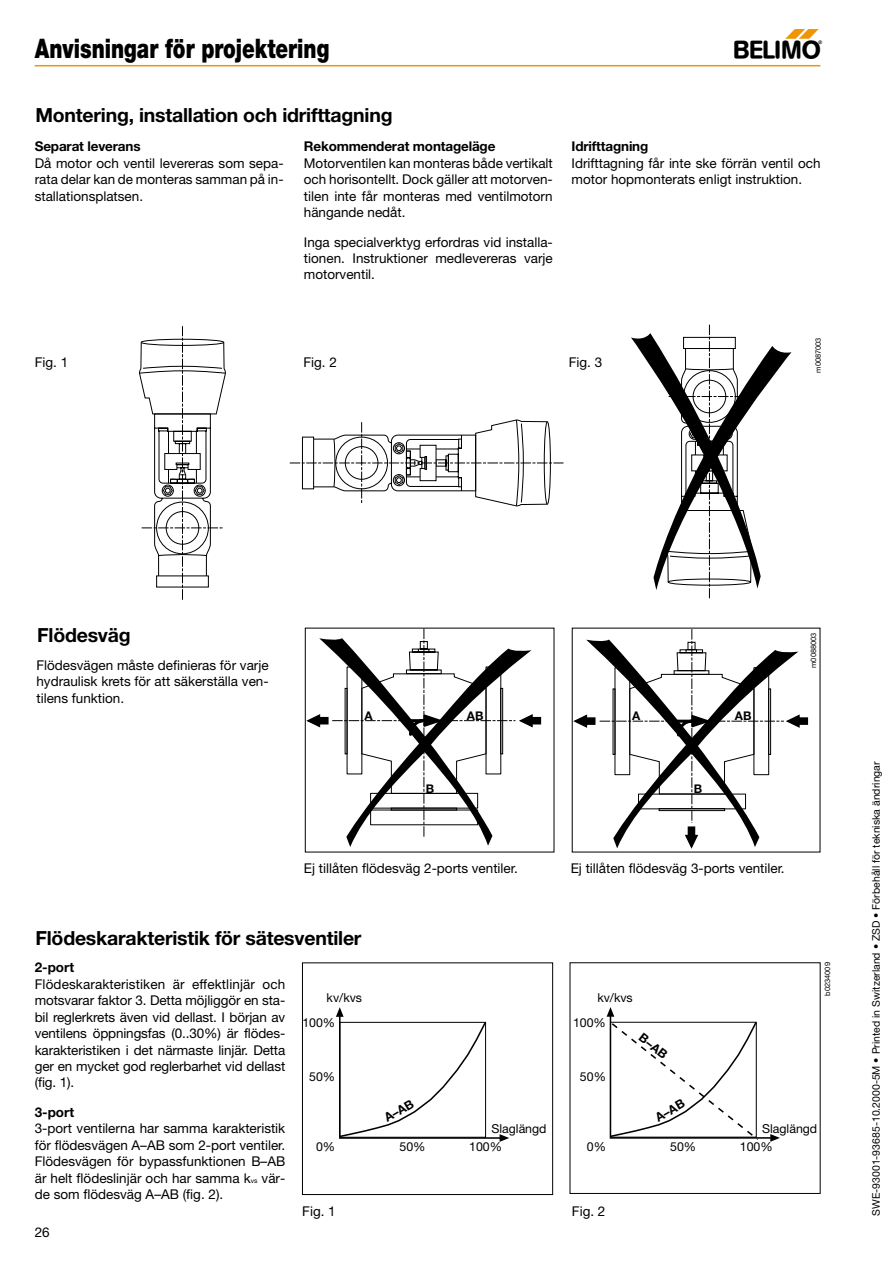
<style>
.page{position:relative;width:893px;height:1263px;background:#fff}
.page>*{position:absolute;margin:0;border:0;box-sizing:border-box;transform-origin:0 0}
.t1{font:37.5px "Belimo";color:#000}
.t2{font:900 27px "Helvetica Neue";color:#000;scale:.75 1}
.t3{font:700 19.5px "Helvetica Neue";letter-spacing:-.01em;color:#000}
.t4{font:13.5px/16.5px "Helvetica Neue";color:#000;text-align:justify}
.t5{font:700 13.5px "Helvetica Neue";letter-spacing:-.01em;color:#000}
.t6{font:12.3px/25.5px "Helvetica Neue";color:#000}
.t7{font:700 12.3px "Helvetica Neue";color:#000}
.t8{font:700 12px "Helvetica Neue";color:#000}
.t9{font:10.5px "Helvetica Neue";color:#000}
.t10{font:7.5px "Helvetica Neue";color:#000}
.s1{color:#ee9600}
.s2{font-size:6.75px}
</style>
<div class="page">
<div style="left:530px;top:717px;width:11px;height:8px;background:#000;border:3px solid #000"></div>
<svg style="left:307px;top:630px;width:226px;height:217px"></svg>
<svg style="left:800px;top:717px;width:8px;height:8px"></svg>
<svg style="left:574px;top:630px;width:226px;height:219px"></svg>
<svg style="left:336px;top:1007px;width:151px;height:130px"></svg>
<hr style="left:339px;top:1137px;width:161px;height:2px;background:#000">
<svg style="left:499px;top:1134px;width:10px;height:8px"></svg>
<div style="left:302px;top:963px;width:251px;height:232px;border:1px solid #000"></div>
<svg style="left:606px;top:1007px;width:152px;height:133px"></svg>
<hr style="left:609px;top:1137px;width:162px;height:2px;background:#000">
<svg style="left:770px;top:1134px;width:10px;height:8px"></svg>
<svg style="left:139px;top:326px;width:87px;height:274px"></svg>
<svg style="left:290px;top:419px;width:273px;height:88px"></svg>
<svg style="left:631px;top:325px;width:160px;height:273px"></svg>
<hr style="left:35px;top:65px;width:785px;height:1px;background:#ee9600">
<h2 class="t2" style="left:35px;top:39px;width:394px">Anvisningar för projektering</h2>
<h3 class="t3" style="left:36px;top:108px;width:358px">Montering, installation och idrifttagning</h3>
<p class="t5" style="left:35px;top:142px;width:107px">Separat leverans</p>
<p class="t4" style="left:35px;top:156px;width:250px">Då motor och ventil levereras som sepa&shy;rata delar kan de monteras samman på in&shy;stallationsplatsen.</p>
<p class="t5" style="left:304px;top:142px;width:193px">Rekommenderat montageläge</p>
<p class="t4" style="left:304px;top:156px;width:250px">Motorventilen kan monteras både vertikalt och horisontellt. Dock gäller att motorven&shy;tilen inte får monteras med ventilmotorn hängande nedåt.</p>
<p class="t4" style="left:304px;top:235px;width:250px">Inga specialverktyg erfordras vid installa&shy;tionen. Instruktioner medlevereras varje motorventil.</p>
<h1 class="t1" style="left:734px;top:24px;width:90px">B<span class="s1">C</span></h1>
<p class="t5" style="left:571px;top:142px;width:78px">Idrifttagning</p>
<p class="t4" style="left:571px;top:156px;width:250px">Idrifttagning får inte ske förrän ventil och motor hopmonterats enligt instruktion.</p>
<p class="t4" style="left:35px;top:355px;width:35px">Fig. 1</p>
<p class="t4" style="left:303px;top:355px;width:35px">Fig. 2</p>
<p class="t4" style="left:569px;top:355px;width:35px">Fig. 3</p>
<p class="t10" style="left:815px;top:373px;width:37px;rotate:-90deg">m0087003</p>
<h3 class="t3" style="left:37px;top:629px;width:95px">Flödesväg</h3>
<p class="t4" style="left:36px;top:658px;width:234px">Flödesvägen måste definieras för varje hydraulisk krets för att säkerställa ven&shy;tilens funktion.</p>
<p class="t8" style="left:364px;top:711px;width:10px">A</p>
<p class="t8" style="left:467px;top:711px;width:18px">AB</p>
<p class="t8" style="left:426px;top:784px;width:10px">B</p>
<p class="t8" style="left:632px;top:712px;width:10px">A</p>
<p class="t8" style="left:734px;top:712px;width:18px">AB</p>
<p class="t8" style="left:693px;top:785px;width:10px">B</p>
<p class="t10" style="left:810px;top:668px;width:37px;rotate:-90deg">m0088003</p>
<p class="t4" style="left:304px;top:861px;width:215px">Ej tillåten flödesväg 2-ports ventiler.</p>
<p class="t4" style="left:570px;top:861px;width:215px">Ej tillåten flödesväg 3-ports ventiler.</p>
<h3 class="t3" style="left:36px;top:931px;width:327px">Flödeskarakteristik för sätesventiler</h3>
<p class="t5" style="left:35px;top:963px;width:41px">2-port</p>
<p class="t4" style="left:35px;top:977px;width:252px">Flödeskarakteristiken är effektlinjär och motsvarar faktor 3. Detta möjliggör en sta&shy;bil reglerkrets även vid dellast. I början av ventilens öppningsfas (0..30%) är flödes&shy;karakteristiken i det närmaste linjär. Detta ger en mycket god reglerbarhet vid dellast (fig. 1).</p>
<p class="t5" style="left:35px;top:1107px;width:41px">3-port</p>
<p class="t4" style="left:35px;top:1121px;width:252px">3-port ventilerna har samma karakteristik för flödesvägen A–AB som 2-port ventiler.<br>Flödesvägen för bypassfunktionen B–AB är helt flödeslinjär och har samma k<span class="s2">vs</span> vär&shy;de som flödesväg A–AB (fig. 2).</p>
<p class="t6" style="left:302px;top:986px;width:61px;text-indent:24px">kv/kvs<br>100%</p>
<p class="t6" style="left:309px;top:1065px;width:28px">50%</p>
<p class="t7" style="left:383px;top:1115px;width:33px;rotate:-30deg">A–AB</p>
<p class="t6" style="left:491px;top:1117px;width:57px">Slaglängd</p>
<p class="t6" style="left:316px;top:1136px;width:21px">0%</p>
<p class="t6" style="left:399px;top:1136px;width:28px">50%</p>
<p class="t6" style="left:469px;top:1136px;width:34px">100%</p>
<p class="t6" style="left:573px;top:986px;width:61px;text-indent:24px">kv/kvs<br>100%</p>
<p class="t6" style="left:580px;top:1065px;width:28px">50%</p>
<p class="t7" style="left:643px;top:1032px;width:33px;rotate:38deg">B–AB</p>
<p class="t7" style="left:654px;top:1114px;width:33px;rotate:-30deg">A–AB</p>
<p class="t6" style="left:762px;top:1117px;width:57px">Slaglängd</p>
<p class="t6" style="left:587px;top:1135px;width:21px">0%</p>
<p class="t6" style="left:670px;top:1135px;width:28px">50%</p>
<p class="t6" style="left:739px;top:1135px;width:34px">100%</p>
<p class="t4" style="left:35px;top:1225px;width:16px">26</p>
<p class="t4" style="left:302px;top:1204px;width:35px">Fig. 1</p>
<p class="t4" style="left:572px;top:1204px;width:35px">Fig. 2</p>
<p class="t10" style="left:824px;top:996px;width:35px;rotate:-90deg">b0234009</p>
<p class="t9" style="left:872px;top:1216px;width:456px;rotate:-90deg">SWE-93001-93685-10.2000-5M • Printed in Switzerland • ZSD • Förbehåll för tekniska ändringar</p>
</div>
